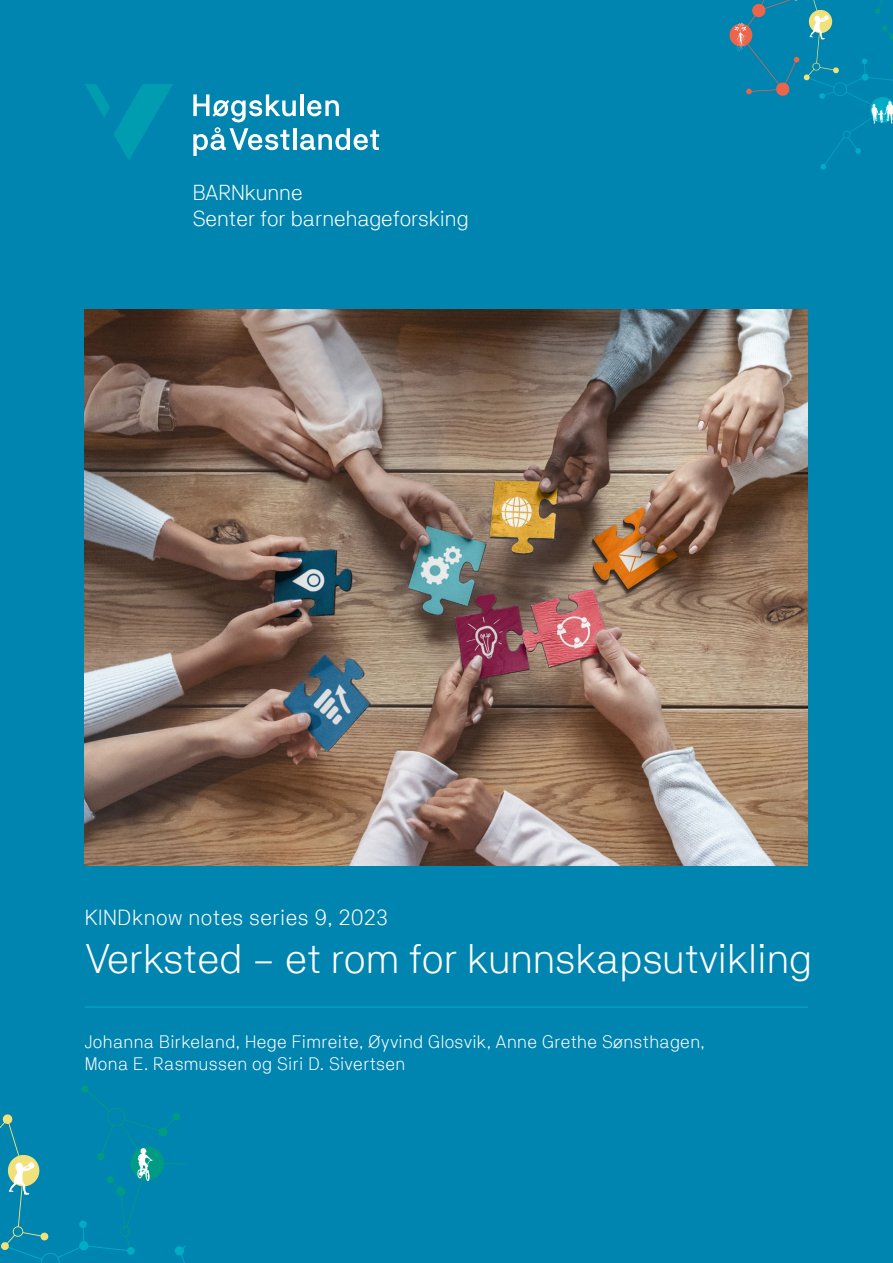
<style>
.page{position:relative;width:893px;height:1263px;background:#0085b0}
.page>*{position:absolute;margin:0;border:0;box-sizing:border-box;transform-origin:0 0}
.t1{font:300 41.25px "NB Akademie Std";color:#fff}
.t2{font:300 21.75px "NB Akademie Std";letter-spacing:.02em;color:#fff}
.t3{font:300 21.6px/26px "NB Akademie Std";color:#fff}
.t4{font:300 18px/21.6px "NB Akademie Std";letter-spacing:.02em;color:#fff}
</style>
<div class="page">
<svg style="left:85px;top:84px;width:88px;height:76px"></svg>
<svg style="left:193px;top:94px;width:186px;height:62px"></svg>
<svg style="left:729px;top:0;width:164px;height:170px"></svg>
<svg style="left:0;top:1085px;width:185px;height:178px"></svg>
<img style="left:85px;top:309px;width:723px;height:556px">
<hr style="left:85px;top:1007px;width:723px;height:1px;background:#00adc6">
<p class="t3" style="left:193px;top:179px;width:278px">BARNkunne<br>Senter for barnehageforsking</p>
<p class="t2" style="left:85px;top:905px;width:305px">KINDknow notes series 9, 2023</p>
<h1 class="t1" style="left:85px;top:934px;width:728px">Verksted – et rom for kunnskapsutvikling</h1>
<p class="t4" style="left:85px;top:1031px;width:622px">Johanna Birkeland, Hege Fimreite, Øyvind Glosvik, Anne Grethe Sønsthagen,<br>Mona E. Rasmussen og Siri D. Sivertsen</p>
</div>
